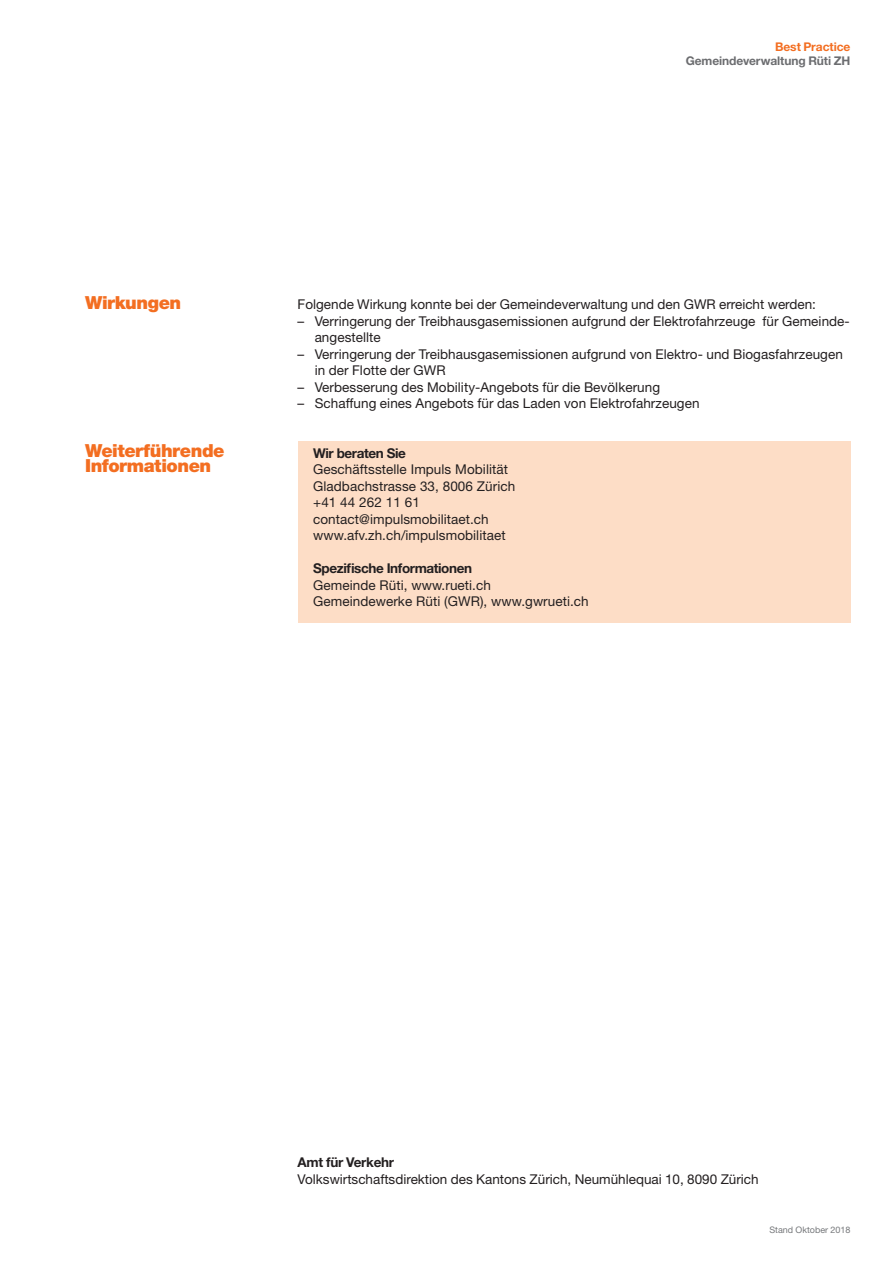
<style>
.page{position:relative;width:893px;height:1263px;background:#fff}
.page>*{position:absolute;margin:0;border:0;box-sizing:border-box;transform-origin:0 0}
._02_Absatztitel_12_1{font:900 18px "Helvetica Neue LT Std";letter-spacing:-.025em;color:#f36e21}
._09_Absender{font:13.5px/16.5px "Helvetica Neue LT Std";letter-spacing:.005em;color:#231f20}
._03_Untertitel{font:13.5px "Helvetica Neue LT Std";letter-spacing:.005em;color:#231f20}
._04_Lauftext{font:13.5px "Helvetica Neue LT Std";color:#231f20}
._03_Untertitel-2{font:700 13.5px "Helvetica Neue LT Std";letter-spacing:-.03em;color:#231f20}
._01_Kopfzeile_rechts{font:700 12px "Helvetica Neue LT Std";letter-spacing:-.005em;color:#6c6d70}
._01_Kopfzeile_rechts-2{font:700 12px "Helvetica Neue LT Std";letter-spacing:-.005em;color:#f36e21}
._10_Stand{font:9px "Helvetica Neue LT Std";color:#76787b}
.s1{font-weight:700}
</style>
<div class="page">
<div style="left:298px;top:441px;width:552px;height:182px;background:#fdddc6"></div>
<p class="_01_Kopfzeile_rechts-2" style="left:775px;top:39px;width:77px">Best Practice</p>
<p class="_01_Kopfzeile_rechts" style="left:686px;top:53px;width:166px">Gemeindeverwaltung Rüti ZH</p>
<p class="_02_Absatztitel_12_1" style="left:85px;top:292px;width:98px">Wirkungen</p>
<p class="_02_Absatztitel_12_1" style="left:85px;top:440px;width:141px">Weiterführende</p>
<p class="_02_Absatztitel_12_1" style="left:85px;top:455px;width:128px">Informationen</p>
<p class="_04_Lauftext" style="left:298px;top:296px;width:520px">Folgende Wirkung konnte bei der Gemeindeverwaltung und den GWR erreicht werden:</p>
<p class="_09_Absender" style="left:315px;top:312px;width:537px;text-indent:-17px">– Verringerung der Treibhausgasemissionen aufgrund der Elektrofahrzeuge für Gemeinde&shy;angestellte</p>
<p class="_09_Absender" style="left:315px;top:345px;width:530px;text-indent:-17px">– Verringerung der Treibhausgasemissionen aufgrund von Elektro- und Biogasfahrzeugen in der Flotte der GWR</p>
<p class="_09_Absender" style="left:298px;top:378px;width:364px">– Verbesserung des Mobility-Angebots für die Bevölkerung</p>
<p class="_09_Absender" style="left:298px;top:395px;width:403px">– Schaffung eines Angebots für das Laden von Elektrofahrzeugen</p>
<p class="_03_Untertitel-2" style="left:313px;top:444px;width:94px">Wir beraten Sie</p>
<p class="_03_Untertitel" style="left:313px;top:461px;width:196px">Geschäftsstelle Impuls Mobilität</p>
<p class="_03_Untertitel" style="left:313px;top:477px;width:204px">Gladbachstrasse 33, 8006 Zürich</p>
<p class="_03_Untertitel" style="left:313px;top:494px;width:108px">+41 44 262 11 61</p>
<p class="_03_Untertitel" style="left:313px;top:510px;width:177px">contact@impulsmobilitaet.ch</p>
<p class="_03_Untertitel" style="left:313px;top:527px;width:194px">www.afv.zh.ch/impulsmobilitaet</p>
<p class="_03_Untertitel-2" style="left:313px;top:560px;width:160px">Spezifische Informationen</p>
<p class="_03_Untertitel" style="left:313px;top:576px;width:179px">Gemeinde Rüti, www.rueti.ch</p>
<p class="_03_Untertitel" style="left:313px;top:593px;width:277px">Gemeindewerke Rüti (GWR), www.gwrueti.ch</p>
<p class="_09_Absender" style="left:298px;top:1154px;width:462px"><span class="s1">Amt für Verkehr<br></span>Volkswirtschaftsdirektion des Kantons Zürich, Neumühlequai 10, 8090 Zürich</p>
<p class="_10_Stand" style="left:769px;top:1224px;width:83px">Stand Oktober 2018</p>
</div>
